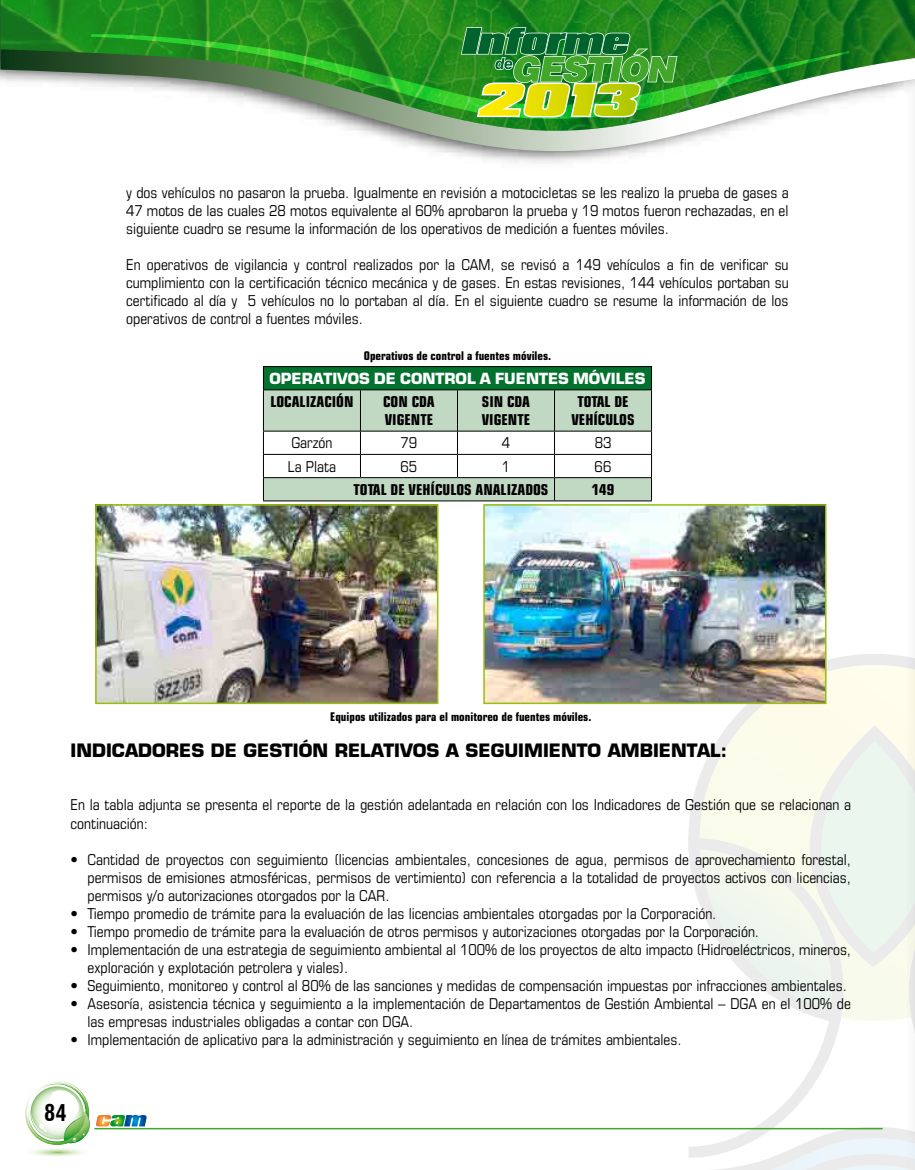
<style>
.page{position:relative;width:915px;height:1170px;background:#fff}
.page>*{position:absolute;margin:0;border:0;box-sizing:border-box;transform-origin:0 0}
.t1{font:700 condensed 22.5px "Swiss 721 BT";color:#000}
.t2{font:700 18px "Eurostile LT Std";color:#000}
.t3{font:condensed 15px/18px "Eurostile LT Std";color:#000}
.t4{font:700 condensed 15px/18px "Eurostile LT Std";color:#000}
.t5{font:700 15px "Eurostile LT Std";color:#fff}
.t6{font:700 condensed 12px "Eurostile LT Std";color:#000}
</style>
<div class="page">
<svg style="left:380px;top:138px;width:534px;height:13px"></svg>
<svg style="left:0;top:0;width:914px;height:138px"></svg>
<svg style="left:688px;top:653px;width:227px;height:516px"></svg>
<svg style="left:91px;top:34px;width:758px;height:85px"></svg>
<hr style="left:94px;top:1127px;width:788px;height:2px;background:#41a62a">
<img style="left:460px;top:27px;width:217px;height:91px">
<svg style="left:25px;top:1081px;width:122px;height:75px"></svg>
<div style="left:263px;top:366px;width:388px;height:24px;background:#00722d"></div>
<svg style="left:264px;top:390px;width:387px;height:110px;fill:#c1d8c2"></svg>
<hr style="left:263px;top:366px;width:97px;height:1px;background:#000">
<svg style="left:263px;top:367px;width:1px;height:22px"></svg>
<hr style="left:360px;top:366px;width:97px;height:1px;background:#000">
<hr style="left:457px;top:366px;width:97px;height:1px;background:#000">
<hr style="left:554px;top:366px;width:97px;height:1px;background:#000">
<svg style="left:651px;top:367px;width:1px;height:22px"></svg>
<hr style="left:263px;top:389px;width:97px;height:1px;background:#000">
<hr style="left:263px;top:390px;width:1px;height:41px;background:#000">
<hr style="left:360px;top:389px;width:97px;height:1px;background:#000">
<hr style="left:360px;top:390px;width:1px;height:41px;background:#000">
<hr style="left:457px;top:389px;width:97px;height:1px;background:#000">
<hr style="left:457px;top:390px;width:1px;height:41px;background:#000">
<hr style="left:554px;top:389px;width:97px;height:1px;background:#000">
<hr style="left:554px;top:390px;width:1px;height:41px;background:#000">
<hr style="left:651px;top:390px;width:1px;height:41px;background:#000">
<hr style="left:263px;top:431px;width:97px;height:1px;background:#000">
<hr style="left:360px;top:431px;width:97px;height:1px;background:#000">
<hr style="left:457px;top:431px;width:97px;height:1px;background:#000">
<hr style="left:554px;top:431px;width:97px;height:1px;background:#000">
<hr style="left:263px;top:454px;width:97px;height:1px;background:#000">
<hr style="left:360px;top:454px;width:97px;height:1px;background:#000">
<svg style="left:360px;top:431px;width:1px;height:46px"></svg>
<hr style="left:457px;top:454px;width:97px;height:1px;background:#000">
<svg style="left:457px;top:431px;width:1px;height:46px"></svg>
<hr style="left:554px;top:454px;width:97px;height:1px;background:#000">
<hr style="left:263px;top:477px;width:97px;height:1px;background:#000">
<svg style="left:263px;top:431px;width:1px;height:69px"></svg>
<hr style="left:360px;top:477px;width:97px;height:1px;background:#000">
<hr style="left:457px;top:477px;width:97px;height:1px;background:#000">
<hr style="left:554px;top:477px;width:97px;height:1px;background:#000">
<svg style="left:554px;top:431px;width:1px;height:69px"></svg>
<svg style="left:651px;top:431px;width:1px;height:69px"></svg>
<hr style="left:263px;top:500px;width:97px;height:1px;background:#000">
<hr style="left:360px;top:500px;width:97px;height:1px;background:#000">
<hr style="left:457px;top:500px;width:97px;height:1px;background:#000">
<hr style="left:554px;top:500px;width:97px;height:1px;background:#000">
<img style="left:98px;top:507px;width:337px;height:194px">
<div style="left:95px;top:504px;width:343px;height:200px;border:2px solid #97bf0c"></div>
<img style="left:486px;top:507px;width:337px;height:194px">
<div style="left:483px;top:504px;width:343px;height:200px;border:2px solid #97bf0c"></div>
<p class="t3" style="left:126px;top:183px;width:663px;text-align:justify">y dos vehículos no pasaron la prueba. Igualmente en revisión a motocicletas se les realizo la prueba de gases a 47 motos de las cuales 28 motos equivalente al 60% aprobaron la prueba y 19 motos fueron rechazadas, en el siguiente cuadro se resume la información de los operativos de medición a fuentes móviles.</p>
<p class="t3" style="left:126px;top:255px;width:663px;text-align:justify">En operativos de vigilancia y control realizados por la CAM, se revisó a 149 vehículos a fin de verificar su cumplimiento con la certificación técnico mecánica y de gases. En estas revisiones, 144 vehículos portaban su certificado al día y 5 vehículos no lo portaban al día. En el siguiente cuadro se resume la información de los operativos de control a fuentes móviles.</p>
<p class="t6" style="left:363px;top:348px;width:189px">Operativos de control a fuentes móviles.</p>
<p class="t5" style="left:269px;top:369px;width:377px">OPERATIVOS DE CONTROL A FUENTES MÓVILES</p>
<p class="t4" style="left:270px;top:393px;width:85px">LOCALIZACIÓN</p>
<p class="t4" style="left:383px;top:393px;width:53px">CON CDA<br>VIGENTE</p>
<p class="t4" style="left:481px;top:393px;width:50px">SIN CDA<br>VIGENTE</p>
<p class="t4" style="left:571px;top:393px;width:65px;text-align:center">TOTAL DE<br>VEHÍCULOS</p>
<p class="t3" style="left:291px;top:434px;width:43px">Garzón</p>
<p class="t3" style="left:400px;top:434px;width:18px">79</p>
<p class="t3" style="left:501px;top:434px;width:10px">4</p>
<p class="t3" style="left:594px;top:434px;width:18px">83</p>
<p class="t3" style="left:288px;top:457px;width:50px">La Plata</p>
<p class="t3" style="left:400px;top:457px;width:18px">65</p>
<p class="t3" style="left:501px;top:457px;width:10px">1</p>
<p class="t3" style="left:594px;top:457px;width:18px">66</p>
<p class="t4" style="left:353px;top:480px;width:196px">TOTAL DE VEHÍCULOS ANALIZADOS</p>
<p class="t4" style="left:591px;top:480px;width:24px">149</p>
<p class="t6" style="left:330px;top:709px;width:262px">Equipos utilizados para el monitoreo de fuentes móviles.</p>
<p class="t2" style="left:70px;top:739px;width:20px">INDICAD</p>
<p class="t2" style="left:152px;top:739px;width:27px">ORES</p>
<p class="t2" style="left:211px;top:739px;width:59px">DE GESTIÓN</p>
<p class="t2" style="left:334px;top:739px;width:26px">RELATIV</p>
<p class="t2" style="left:412px;top:739px;width:79px">OS A SEGUIMIENT</p>
<p class="t2" style="left:587px;top:739px;width:78px">O AMBIENTAL</p>
<p class="t2" style="left:720px;top:739px;width:8px">:</p>
<p class="t3" style="left:70px;top:795px;width:782px">En la tabla adjunta se presenta el reporte de la gestión adelantada en relación con los Indicadores de Gestión que se relacionan a continuación:</p>
<p class="t3" style="left:87px;top:849px;width:764px;text-align:justify;text-indent:-17px">• Cantidad de proyectos con seguimiento (licencias ambientales, concesiones de agua, permisos de aprovechamiento forestal, permisos de emisiones atmosféricas, permisos de vertimiento) con referencia a la totalidad de proyectos activos con licencias, permisos y/o autorizaciones otorgados por la CAR.</p>
<p class="t3" style="left:70px;top:903px;width:647px">• Tiempo promedio de trámite para la evaluación de las licencias ambientales otorgadas por la Corporación.</p>
<p class="t3" style="left:70px;top:921px;width:689px">• Tiempo promedio de trámite para la evaluación de otros permisos y autorizaciones otorgadas por la Corporación.</p>
<p class="t3" style="left:87px;top:939px;width:764px;text-indent:-17px">• Implementación de una estrategia de seguimiento ambiental al 100% de los proyectos de alto impacto (Hidroeléctricos, mineros, exploración y explotación petrolera y viales).</p>
<p class="t3" style="left:70px;top:975px;width:777px">• Seguimiento, monitoreo y control al 80% de las sanciones y medidas de compensación impuestas por infracciones ambientales.</p>
<p class="t3" style="left:87px;top:993px;width:764px;text-indent:-17px">• Asesoría, asistencia técnica y seguimiento a la implementación de Departamentos de Gestión Ambiental – DGA en el 100% de las empresas industriales obligadas a contar con DGA.</p>
<p class="t3" style="left:70px;top:1029px;width:612px">• Implementación de aplicativo para la administración y seguimiento en línea de trámites ambientales.</p>
<h1 class="t1" style="left:44px;top:1099px;width:24px">84</h1>
</div>
